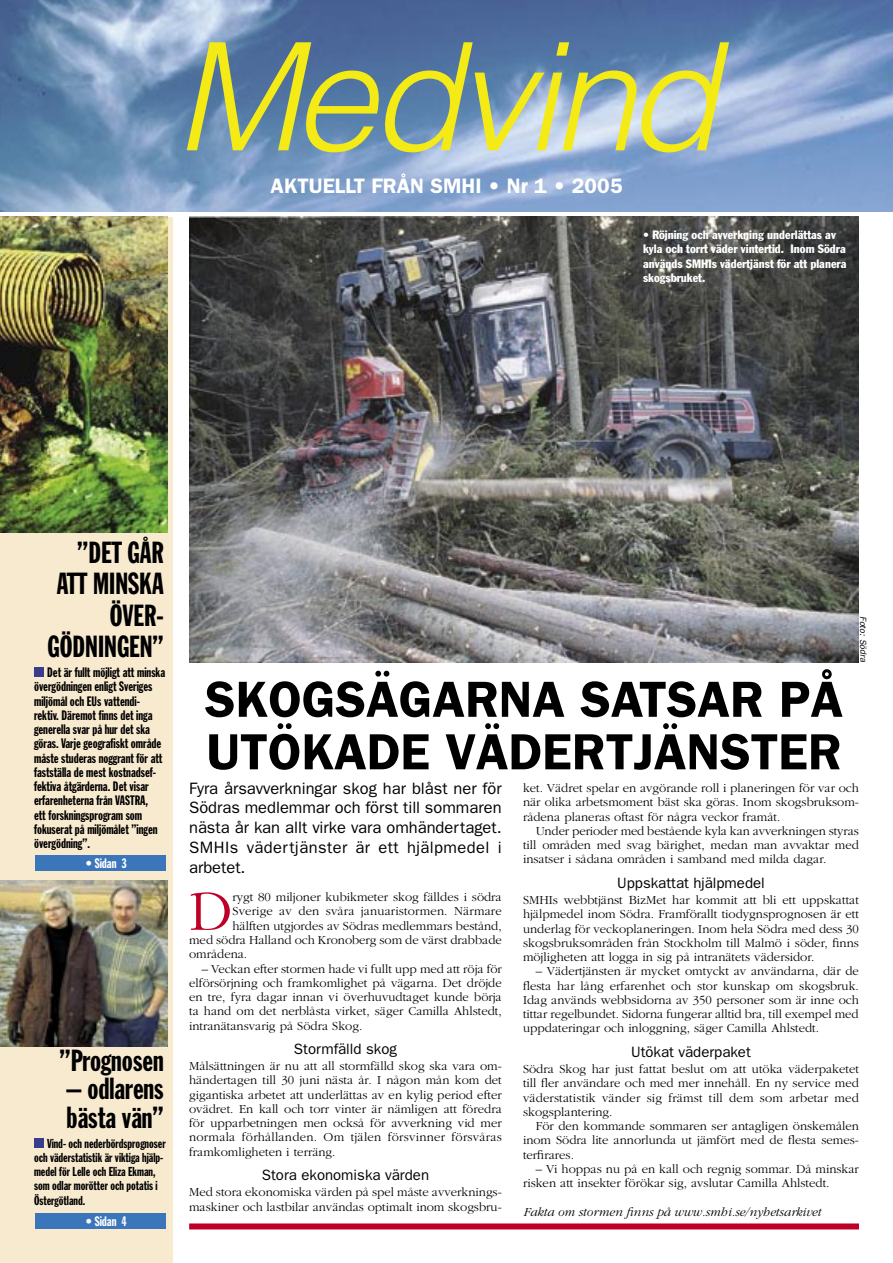
<style>
.page{position:relative;width:893px;height:1263px;background:#fff}
.page>*{position:absolute;margin:0;border:0;box-sizing:border-box;transform-origin:0 0}
.t1{font:italic 300 150px "Helvetica";letter-spacing:-.04em;color:#f4eb16}
.t2{font:300 58.5px "Garamond";color:#be0027}
.t3{font:600 51px/52.5px "Franklin Gothic";color:#000}
.t4{font:30px/31.5px "Franklin Gothic Extra Cond";color:#000;text-align:right}
.t5{font:600 21px "Franklin Gothic";color:#fff}
.t6{font:16.5px/19.8px "Franklin Gothic";letter-spacing:.025em;color:#000;text-align:justify}
.t7{font:15px "Franklin Gothic";color:#000}
.t8{font:13.5px/14.2px "Franklin Gothic Extra Cond";color:#000}
.t9{font:13.5px "Franklin Gothic Extra Cond";color:#fff}
.t10{font:300 12.75px/14.2px "Garamond";color:#000;text-align:justify}
.t11{font:12.75px/14.2px "Franklin Gothic Extra Cond";color:#000}
.t12{font:italic 300 12.75px "Garamond";color:#000}
.t13{font:condensed 12px/14.4px "Franklin Gothic";color:#fff}
.t14{font:italic 9px "Franklin Gothic";color:#000}
</style>
<div class="page">
<img style="left:189px;top:217px;width:670px;height:445px">
<div style="left:0;top:217px;width:173px;height:1046px;background:#f8eacf"></div>
<img style="left:0;top:0;width:893px;height:211px">
<div style="left:189px;top:1223px;width:670px;height:6px;background:#be0027"></div>
<div style="left:35px;top:855px;width:130px;height:16px;background:#3b76bb"></div>
<div style="left:35px;top:1213px;width:130px;height:16px;background:#3b76bb"></div>
<img style="left:0;top:217px;width:168px;height:315px">
<div style="left:34px;top:668px;width:9px;height:9px;background:#3a3d8c"></div>
<img style="left:0;top:880px;width:168px;height:166px">
<div style="left:34px;top:1138px;width:9px;height:9px;background:#3a3d8c"></div>
<h1 class="t1" style="left:175px;top:3px;width:544px">Medvind</h1>
<h3 class="t5" style="left:271px;top:174px;width:353px">AKTUELLT FRÅN SMHI • Nr 1 • 2005</h3>
<p class="t13" style="left:643px;top:227px;width:205px">• Röjning och avverkning underlättas av kyla och torrt väder vintertid. Inom Södra används SMHIs vädertjänst för att planera skogsbruket.</p>
<h3 class="t4" style="left:48px;top:536px;width:118px">”DET GÅR<br>ATT MINSKA<br>ÖVER-<br>GÖDNINGEN”</h3>
<p class="t8" style="left:34px;top:665px;width:133px;text-indent:13px">Det är fullt möjligt att minska övergödningen enligt Sveriges miljömål och EUs vattendi&shy;rektiv. Däremot finns det inga generella svar på hur det ska göras. Varje geografiskt område måste studeras noggrant för att fastställa de mest kostnadsef&shy;fektiva åtgärderna. Det visar erfarenheterna från VASTRA,<br>ett forskningsprogram som fokuserat på miljömålet ”ingen övergödning”.</p>
<p class="t9" style="left:85px;top:856px;width:43px">• Sidan 3</p>
<h3 class="t4" style="left:60px;top:1044px;width:106px">”Prognosen</h3>
<h3 class="t4" style="left:67px;top:1074px;width:99px;line-height:28.5px;text-align:left">– odlarens bästa vän”</h3>
<p class="t11" style="left:34px;top:1136px;width:133px;text-indent:13px">Vind- och nederbördsprognoser och väderstatistik är viktiga hjälp&shy;medel för Lelle och Eliza Ekman, som odlar morötter och potatis i<br>Östergötland.</p>
<p class="t9" style="left:85px;top:1214px;width:43px">• Sidan 4</p>
<h3 class="t3" style="left:205px;top:672px;width:640px">SKOGSÄGARNA SATSAR PÅ<br>UTÖKADE VÄDERTJÄNSTER</h3>
<p class="t14" style="left:868px;top:616px;width:47px;rotate:90deg">Foto: Södra</p>
<p class="t6" style="left:189px;top:778px;width:314px">Fyra årsavverkningar skog har blåst ner för Södras medlemmar och först till sommaren nästa år kan allt virke vara omhändertaget.<br>SMHIs vädertjänster är ett hjälpmedel i arbetet.</p>
<h2 class="t2" style="left:189px;top:879px;width:45px">D</h2>
<p class="t10" style="left:232px;top:890px;width:271px">rygt 80 miljoner kubikmeter skog fälldes i södra</p>
<p class="t10" style="left:232px;top:904px;width:271px">Sverige av den svåra januaristormen. Närmare</p>
<p class="t10" style="left:232px;top:919px;width:271px">hälften utgjordes av Södras medlemmars bestånd,</p>
<p class="t10" style="left:189px;top:933px;width:314px">med södra Halland och Kronoberg som de värst drabbade</p>
<p class="t10" style="left:189px;top:947px;width:60px">områdena.</p>
<p class="t10" style="left:189px;top:961px;width:314px;text-indent:13px">– Veckan efter stormen hade vi fullt upp med att röja för elförsörjning och framkomlighet på vägarna. Det dröjde en tre, fyra dagar innan vi överhuvudtaget kunde börja ta hand om det nerblåsta virket, säger Camilla Ahlstedt, intranätansvarig på Södra Skog.</p>
<p class="t7" style="left:294px;top:1040px;width:105px">Stormfälld skog</p>
<p class="t10" style="left:189px;top:1059px;width:314px">Målsättningen är nu att all stormfälld skog ska vara om&shy;händertagen till 30 juni nästa år. I någon mån kom det gigantiska arbetet att underlättas av en kylig period efter ovädret. En kall och torr vinter är nämligen att föredra för upparbetningen men också för avverkning vid mer normala förhållanden. Om tjälen försvinner försvåras framkomligheten i terräng.</p>
<p class="t7" style="left:262px;top:1166px;width:169px">Stora ekonomiska värden</p>
<p class="t10" style="left:189px;top:1185px;width:314px">Med stora ekonomiska värden på spel måste avverknings&shy;maskiner och lastbilar användas optimalt inom skogsbru-</p>
<p class="t10" style="left:523px;top:781px;width:337px">ket. Vädret spelar en avgörande roll i planeringen för var och när olika arbetsmoment bäst ska göras. Inom skogsbruksom&shy;rådena planeras oftast för några veckor framåt.</p>
<p class="t10" style="left:523px;top:824px;width:337px;text-indent:13px">Under perioder med bestående kyla kan avverkningen styras till områden med svag bärighet, medan man avvaktar med insatser i sådana områden i samband med milda dagar.</p>
<p class="t7" style="left:617px;top:874px;width:149px">Uppskattat hjälpmedel</p>
<p class="t10" style="left:523px;top:893px;width:337px">SMHIs webbtjänst BizMet har kommit att bli ett uppskattat hjälpmedel inom Södra. Framförallt tiodygnsprognosen är ett underlag för veckoplaneringen. Inom hela Södra med dess 30 skogsbruksområden från Stockholm till Malmö i söder, finns möjligheten att logga in sig på intranätets vädersidor.</p>
<p class="t10" style="left:523px;top:964px;width:337px;text-indent:13px">– Vädertjänsten är mycket omtyckt av användarna, där de flesta har lång erfarenhet och stor kunskap om skogsbruk.<br>Idag används webbsidorna av 350 personer som är inne och tittar regelbundet. Sidorna fungerar alltid bra, till exempel med uppdateringar och inloggning, säger Camilla Ahlstedt.</p>
<p class="t7" style="left:631px;top:1043px;width:121px">Utökat väderpaket</p>
<p class="t10" style="left:523px;top:1062px;width:337px">Södra Skog har just fattat beslut om att utöka väderpaketet till fler användare och med mer innehåll. En ny service med väderstatistik vänder sig främst till dem som arbetar med skogsplantering.</p>
<p class="t10" style="left:523px;top:1119px;width:337px;text-indent:13px">För den kommande sommaren ser antagligen önskemålen inom Södra lite annorlunda ut jämfört med de flesta semes&shy;terfirares.</p>
<p class="t10" style="left:523px;top:1162px;width:337px;text-indent:13px">– Vi hoppas nu på en kall och regnig sommar. Då minskar risken att insekter förökar sig, avslutar Camilla Ahlstedt.</p>
<p class="t12" style="left:523px;top:1205px;width:299px">Fakta om stormen finns på www.smhi.se/nyhetsarkivet</p>
</div>
